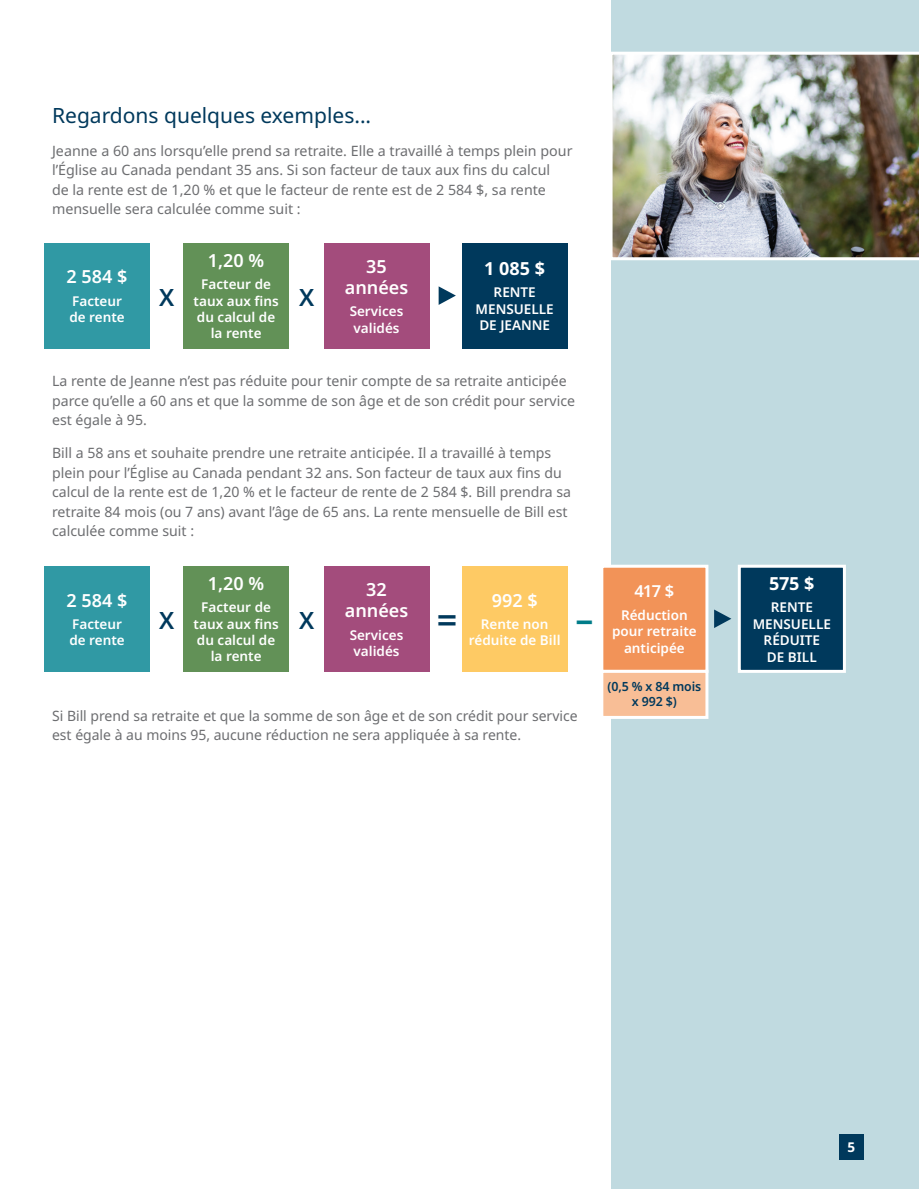
<style>
.page{position:relative;width:919px;height:1189px;background:#fff}
.page>*{position:absolute;margin:0;border:0;box-sizing:border-box;transform-origin:0 0}
.t1{font:600 36px "Noto Sans";color:#00395c}
.t2{font:600 36px "Noto Sans";color:#007c89}
.t3{font:600 23.85px "Noto Sans";color:#00395c}
.t4{font:21px "Noto Sans";color:#00395c}
.t5{font:600 18px/21.6px "Noto Sans";color:#fff;text-align:center}
.t6{font:700 18px "Noto Sans";color:#fff}
.t7{font:600 16.5px "Noto Sans";color:#fff}
.t8{font:14.25px/19.5px "Noto Sans";color:#6c6d70}
.t9{font:600 13.5px/16.2px "Noto Sans";color:#fff;text-align:center}
.t10{font:700 13.5px "Noto Sans";color:#fff}
.t11{font:600 12.6px/15.1px "Noto Sans";letter-spacing:-.01em;color:#00395c;text-align:center}
</style>
<div class="page">
<div style="left:611px;top:0;width:308px;height:1188px;background:#c0dae0"></div>
<div style="left:839px;top:1133px;width:24px;height:26px;background:#00395c"></div>
<div style="left:45px;top:243px;width:105px;height:105px;background:#3099a4"></div>
<div style="left:45px;top:566px;width:105px;height:105px;background:#3099a4"></div>
<div style="left:184px;top:243px;width:105px;height:105px;background:#629157"></div>
<div style="left:184px;top:566px;width:105px;height:105px;background:#629157"></div>
<div style="left:324px;top:243px;width:105px;height:105px;background:#a34c7c"></div>
<div style="left:324px;top:566px;width:105px;height:105px;background:#a34c7c"></div>
<div style="left:462px;top:566px;width:105px;height:105px;background:#feca64"></div>
<div style="left:462px;top:243px;width:105px;height:105px;background:#00395c"></div>
<div style="left:602px;top:566px;width:105px;height:105px;background:#f29358"></div>
<div style="left:600px;top:564px;width:108px;height:108px;border:3px solid #fff"></div>
<div style="left:602px;top:671px;width:105px;height:46px;background:#f8be96"></div>
<div style="left:600px;top:669px;width:108px;height:49px;border:3px solid #fff"></div>
<div style="left:739px;top:566px;width:105px;height:105px;background:#00395c"></div>
<div style="left:738px;top:564px;width:108px;height:108px;border:3px solid #fff"></div>
<svg style="left:438px;top:286px;width:18px;height:19px"></svg>
<svg style="left:714px;top:609px;width:17px;height:19px"></svg>
<img style="left:611px;top:52px;width:308px;height:208px">
<h3 class="t4" style="left:52px;top:100px;width:321px">Regardons quelques exemples...</h3>
<p class="t8" style="left:52px;top:141px;width:522px">Jeanne a 60 ans lorsqu’elle prend sa retraite. Elle a travaillé à temps plein pour l’Église au Canada pendant 35 ans. Si son facteur de taux aux fins du calcul<br>de la rente est de 1,20 % et que le facteur de rente est de 2 584 $, sa rente mensuelle sera calculée comme suit :</p>
<p class="t5" style="left:67px;top:266px;width:62px">2 584 $</p>
<p class="t9" style="left:69px;top:293px;width:57px;text-align:left">Facteur de rente</p>
<h2 class="t3" style="left:159px;top:280px;width:17px">X</h2>
<p class="t5" style="left:208px;top:250px;width:58px">1,20 %</p>
<p class="t9" style="left:194px;top:276px;width:86px">Facteur de taux aux fins du calcul de la rente</p>
<h2 class="t3" style="left:299px;top:280px;width:17px">X</h2>
<p class="t5" style="left:345px;top:255px;width:65px">35 années</p>
<p class="t9" style="left:350px;top:303px;width:55px;text-align:left">Services validés</p>
<p class="t6" style="left:484px;top:256px;width:62px">1 085 $</p>
<p class="t9" style="left:475px;top:285px;width:80px">RENTE<br>MENSUELLE<br>DE JEANNE</p>
<p class="t8" style="left:52px;top:371px;width:524px">La rente de Jeanne n’est pas réduite pour tenir compte de sa retraite anticipée parce qu’elle a 60 ans et que la somme de son âge et de son crédit pour service est égale à 95.</p>
<p class="t8" style="left:52px;top:443px;width:520px">Bill a 58 ans et souhaite prendre une retraite anticipée. Il a travaillé à temps plein pour l’Église au Canada pendant 32 ans. Son facteur de taux aux fins du calcul de la rente est de 1,20 % et le facteur de rente de 2 584 $. Bill prendra sa retraite 84 mois (ou 7 ans) avant l’âge de 65 ans. La rente mensuelle de Bill est calculée comme suit :</p>
<p class="t5" style="left:67px;top:589px;width:62px">2 584 $</p>
<p class="t9" style="left:69px;top:616px;width:57px;text-align:left">Facteur de rente</p>
<h2 class="t3" style="left:159px;top:603px;width:17px">X</h2>
<p class="t5" style="left:208px;top:573px;width:58px">1,20 %</p>
<p class="t9" style="left:194px;top:599px;width:86px">Facteur de taux aux fins du calcul de la rente</p>
<p class="t5" style="left:345px;top:578px;width:65px">32 années</p>
<p class="t9" style="left:350px;top:626px;width:55px;text-align:left">Services validés</p>
<p class="t5" style="left:492px;top:589px;width:47px">992 $</p>
<p class="t9" style="left:469px;top:616px;width:93px">Rente non réduite de Bill</p>
<h2 class="t3" style="left:299px;top:603px;width:17px">X</h2>
<h1 class="t1" style="left:437px;top:595px;width:22px">=</h1>
<h1 class="t2" style="left:575px;top:593px;width:19px">–</h1>
<p class="t8" style="left:52px;top:706px;width:527px">Si Bill prend sa retraite et que la somme de son âge et de son crédit pour service est égale à au moins 95, aucune réduction ne sera appliquée à sa rente.</p>
<p class="t7" style="left:634px;top:579px;width:41px">417 $</p>
<p class="t9" style="left:612px;top:607px;width:86px">Réduction pour retraite anticipée</p>
<p class="t11" style="left:607px;top:679px;width:95px">(0,5 % x 84 mois x 992 $)</p>
<p class="t6" style="left:769px;top:570px;width:47px">575 $</p>
<p class="t9" style="left:753px;top:599px;width:80px">RENTE<br>MENSUELLE<br>RÉDUITE<br>DE BILL</p>
<p class="t10" style="left:847px;top:1137px;width:9px">5</p>
</div>
